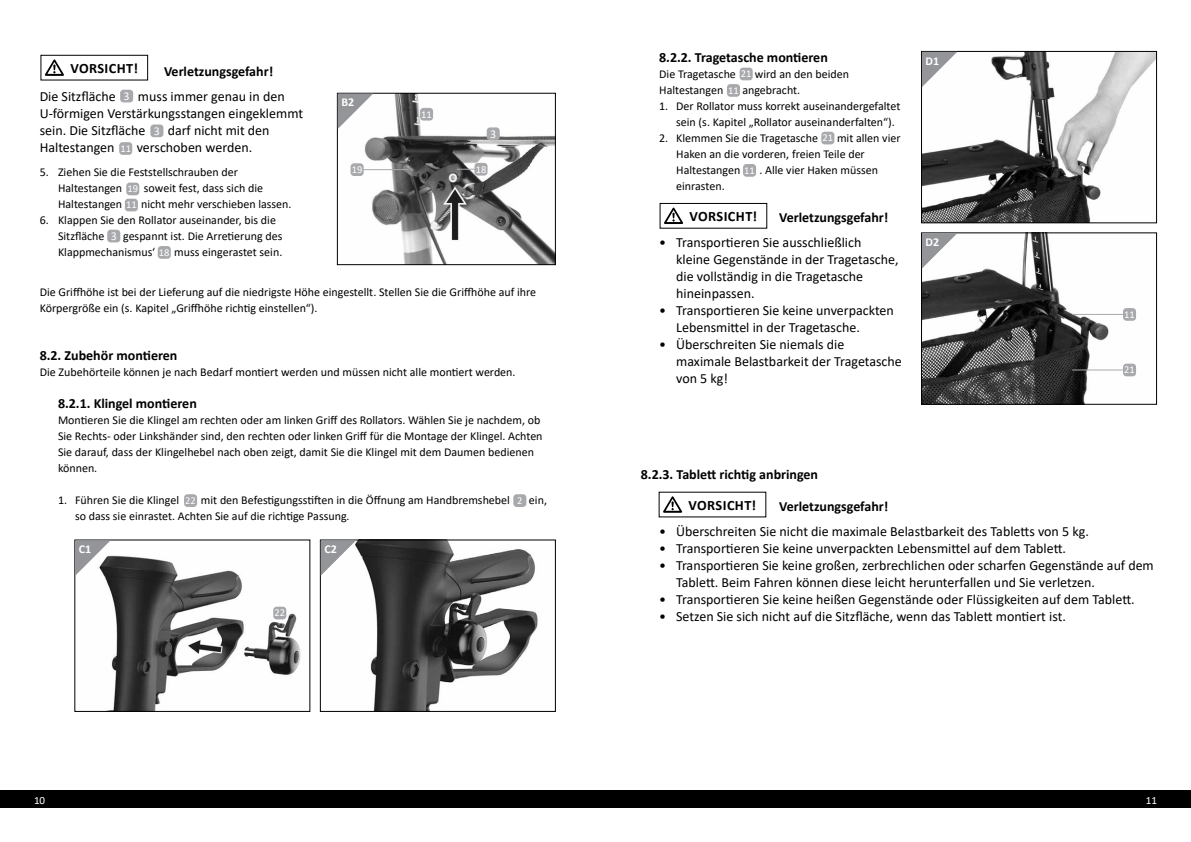
<style>
.page{position:relative;width:1191px;height:842px;background:#fff}
.page>*{position:absolute;margin:0;border:0;box-sizing:border-box;transform-origin:0 0}
.t1{font:700 14.3px "Calibri";letter-spacing:.03em;color:#000}
.t2{font:14px/17px "Calibri";color:#000}
.t3{font:700 14px "Calibri";color:#000}
.t4{font:12px/16px "Calibri";color:#000}
.t5{font:700 12px "Calibri";color:#fff}
.t6{font:12px "Calibri";color:#fff}
.t7{font:11px "Calibri";color:#fff}
.t8{font:10.5px "Calibri";color:#fff}
.s1{color:#fff}
</style>
<div class="page">
<div style="left:0;top:791px;width:1191px;height:17px;background:#000"></div>
<div style="left:739px;top:68px;width:13px;height:12px;background:#a7a9ac;border-radius:3px"></div>
<div style="left:727px;top:84px;width:13px;height:13px;background:#a7a9ac;border-radius:3px"></div>
<div style="left:821px;top:132px;width:13px;height:12px;background:#a7a9ac;border-radius:3px"></div>
<div style="left:743px;top:164px;width:13px;height:13px;background:#a7a9ac;border-radius:3px"></div>
<div style="left:660px;top:203px;width:107px;height:25px;border:1px solid #000"></div>
<svg style="left:664px;top:208px;width:19px;height:16px"></svg>
<svg style="left:663px;top:496px;width:19px;height:17px"></svg>
<div style="left:107px;top:230px;width:13px;height:12px;background:#a7a9ac;border-radius:3px"></div>
<div style="left:41px;top:55px;width:107px;height:25px;border:1px solid #000"></div>
<svg style="left:45px;top:59px;width:19px;height:17px"></svg>
<div style="left:120px;top:90px;width:13px;height:12px;background:#a7a9ac;border-radius:3px"></div>
<div style="left:150px;top:124px;width:13px;height:13px;background:#a7a9ac;border-radius:3px"></div>
<div style="left:119px;top:142px;width:13px;height:13px;background:#a7a9ac;border-radius:3px"></div>
<div style="left:126px;top:183px;width:13px;height:12px;background:#a7a9ac;border-radius:3px"></div>
<div style="left:158px;top:246px;width:13px;height:13px;background:#a7a9ac;border-radius:3px"></div>
<div style="left:184px;top:494px;width:13px;height:13px;background:#a7a9ac;border-radius:3px"></div>
<div style="left:513px;top:494px;width:13px;height:13px;background:#a7a9ac;border-radius:3px"></div>
<div style="left:125px;top:199px;width:13px;height:12px;background:#a7a9ac;border-radius:3px"></div>
<img style="left:361px;top:95px;width:193px;height:168px">
<div style="left:337px;top:93px;width:219px;height:172px;border:1px solid #000"></div>
<svg style="left:338px;top:94px;width:35px;height:35px"></svg>
<div style="left:420px;top:108px;width:13px;height:13px;background:#a7a9ac;border-radius:3px"></div>
<div style="left:487px;top:127px;width:13px;height:13px;background:#a7a9ac;border-radius:3px"></div>
<hr style="left:362px;top:169px;width:46px;height:1px;background:#a7a9ac">
<div style="left:350px;top:163px;width:13px;height:13px;background:#a7a9ac;border-radius:3px"></div>
<svg style="left:457px;top:169px;width:17px;height:1px"></svg>
<div style="left:474px;top:163px;width:13px;height:13px;background:#a7a9ac;border-radius:3px"></div>
<img style="left:356px;top:542px;width:182px;height:168px">
<div style="left:320px;top:540px;width:236px;height:172px;border:1px solid #000"></div>
<svg style="left:321px;top:540px;width:35px;height:36px"></svg>
<img style="left:104px;top:555px;width:197px;height:155px">
<div style="left:74px;top:540px;width:236px;height:172px;border:1px solid #000"></div>
<svg style="left:75px;top:540px;width:36px;height:36px"></svg>
<div style="left:273px;top:607px;width:13px;height:12px;background:#a7a9ac;border-radius:3px"></div>
<img style="left:923px;top:53px;width:232px;height:168px">
<div style="left:921px;top:51px;width:236px;height:172px;border:1px solid #000"></div>
<svg style="left:922px;top:52px;width:35px;height:35px"></svg>
<img style="left:923px;top:234px;width:213px;height:169px">
<div style="left:921px;top:232px;width:236px;height:173px;border:1px solid #000"></div>
<svg style="left:922px;top:233px;width:35px;height:36px"></svg>
<div style="left:1123px;top:308px;width:13px;height:13px;background:#a7a9ac;border-radius:3px"></div>
<hr style="left:1072px;top:314px;width:52px;height:1px;background:#a7a9ac">
<div style="left:1123px;top:364px;width:13px;height:12px;background:#a7a9ac;border-radius:3px"></div>
<hr style="left:1072px;top:369px;width:52px;height:1px;background:#a7a9ac">
<p class="t1" style="left:70px;top:58px;width:69px">VORSICHT!</p>
<p class="t6" style="left:124px;top:87px;width:8px">3</p>
<p class="t3" style="left:164px;top:62px;width:111px">Verletzungsgefahr!</p>
<p class="t2" style="left:40px;top:88px;width:78px">Die Sitzfläche</p>
<p class="t2" style="left:40px;top:88px;width:265px;text-indent:98px">muss immer genau in den<br>U-förmigen Verstärkungsstangen eingeklemmt sein. Die Sitzfläche</p>
<p class="t2" style="left:168px;top:122px;width:103px">darf nicht mit den</p>
<p class="t6" style="left:154px;top:122px;width:8px">3</p>
<p class="t2" style="left:40px;top:139px;width:76px">Haltestangen</p>
<p class="t2" style="left:137px;top:139px;width:117px">verschoben werden.</p>
<p class="t4" style="left:58px;top:164px;width:181px;text-indent:-18px">5. Ziehen Sie die Feststellschrauben der<br>Haltestangen</p>
<p class="t8" style="left:120px;top:141px;width:12px">11</p>
<p class="t8" style="left:127px;top:181px;width:12px">19</p>
<p class="t4" style="left:144px;top:180px;width:121px">soweit fest, dass sich die</p>
<p class="t5" style="left:341px;top:94px;width:14px">B2</p>
<p class="t8" style="left:421px;top:107px;width:12px">11</p>
<p class="t6" style="left:490px;top:125px;width:8px">3</p>
<p class="t8" style="left:352px;top:162px;width:12px">19</p>
<p class="t8" style="left:476px;top:162px;width:12px">18</p>
<p class="t4" style="left:58px;top:196px;width:66px">Haltestangen</p>
<p class="t4" style="left:141px;top:196px;width:152px">nicht mehr verschieben lassen.</p>
<p class="t4" style="left:58px;top:212px;width:226px;text-indent:-18px">6. Klappen Sie den Rollator auseinander, bis die<br>Sitzfläche <span class="s1">3</span> gespannt ist. Die Arretierung des<br>Klappmechanismus‘</p>
<p class="t8" style="left:126px;top:198px;width:12px">11</p>
<p class="t4" style="left:174px;top:244px;width:110px">muss eingerastet sein.</p>
<p class="t4" style="left:40px;top:284px;width:498px">Die Griffhöhe ist bei der Lieferung auf die niedrigste Höhe eingestellt. Stellen Sie die Griffhöhe auf ihre<br>Körpergröße ein (s. Kapitel „Griffhöhe richtig einstellen“).</p>
<p class="t3" style="left:40px;top:346px;width:139px">8.2. Zubehör montieren</p>
<p class="t4" style="left:40px;top:364px;width:477px">Die Zubehörteile können je nach Bedarf montiert werden und müssen nicht alle montiert werden.</p>
<p class="t3" style="left:58px;top:394px;width:140px">8.2.1. Klingel montieren</p>
<p class="t4" style="left:58px;top:412px;width:486px">Montieren Sie die Klingel am rechten oder am linken Griff des Rollators. Wählen Sie je nachdem, ob Sie Rechts- oder Linkshänder sind, den rechten oder linken Griff für die Montage der Klingel. Achten Sie darauf, dass der Klingelhebel nach oben zeigt, damit Sie die Klingel mit dem Daumen bedienen können.</p>
<p class="t4" style="left:58px;top:492px;width:123px">1. Führen Sie die Klingel</p>
<p class="t4" style="left:201px;top:492px;width:310px">mit den Befestigungsstiften in die Öffnung am Handbremshebel</p>
<p class="t4" style="left:529px;top:492px;width:20px">ein,</p>
<p class="t4" style="left:75px;top:508px;width:276px">so dass sie einrastet. Achten Sie auf die richtige Passung.</p>
<p class="t8" style="left:159px;top:245px;width:12px">18</p>
<p class="t8" style="left:185px;top:493px;width:12px">22</p>
<p class="t8" style="left:517px;top:493px;width:7px">2</p>
<p class="t5" style="left:79px;top:541px;width:14px">C1</p>
<p class="t5" style="left:324px;top:541px;width:14px">C2</p>
<p class="t8" style="left:274px;top:606px;width:12px">22</p>
<p class="t3" style="left:659px;top:47px;width:170px">8.2.2. Tragetasche montieren</p>
<p class="t4" style="left:659px;top:65px;width:78px">Die Tragetasche</p>
<p class="t4" style="left:755px;top:65px;width:96px">wird an den beiden</p>
<p class="t4" style="left:659px;top:81px;width:66px">Haltestangen</p>
<p class="t4" style="left:742px;top:81px;width:59px">angebracht.</p>
<p class="t4" style="left:676px;top:97px;width:226px;text-indent:-17px">1. Der Rollator muss korrekt auseinandergefaltet sein (s. Kapitel „Rollator auseinanderfalten“).</p>
<p class="t4" style="left:659px;top:129px;width:160px">2. Klemmen Sie die Tragetasche</p>
<p class="t8" style="left:741px;top:67px;width:12px">21</p>
<p class="t8" style="left:728px;top:83px;width:12px">11</p>
<p class="t4" style="left:676px;top:129px;width:226px;text-indent:161px">mit allen vier<br>Haken an die vorderen, freien Teile der<br>Haltestangen</p>
<p class="t8" style="left:822px;top:131px;width:12px">21</p>
<p class="t4" style="left:759px;top:161px;width:120px">. Alle vier Haken müssen</p>
<p class="t8" style="left:744px;top:163px;width:12px">11</p>
<p class="t1" style="left:689px;top:206px;width:69px">VORSICHT!</p>
<p class="t4" style="left:676px;top:177px;width:50px">einrasten.</p>
<p class="t3" style="left:779px;top:207px;width:111px">Verletzungsgefahr!</p>
<p class="t2" style="left:676px;top:233px;width:224px;text-indent:-17px">• Transportieren Sie ausschließlich kleine Gegenstände in der Tragetasche, die vollständig in die Tragetasche hineinpassen.</p>
<p class="t2" style="left:676px;top:301px;width:219px;text-indent:-17px">• Transportieren Sie keine unverpackten<br>Lebensmittel in der Tragetasche.</p>
<p class="t2" style="left:676px;top:335px;width:227px;text-indent:-17px">• Überschreiten Sie niemals die maximale Belastbarkeit der Tragetasche von 5 kg!</p>
<p class="t5" style="left:925px;top:52px;width:15px">D1</p>
<p class="t5" style="left:925px;top:234px;width:15px">D2</p>
<p class="t8" style="left:1124px;top:307px;width:12px">11</p>
<p class="t8" style="left:1124px;top:362px;width:12px">21</p>
<p class="t3" style="left:641px;top:464px;width:179px">8.2.3. Tablett richtig anbringen</p>
<p class="t3" style="left:779px;top:496px;width:111px">Verletzungsgefahr!</p>
<p class="t2" style="left:659px;top:522px;width:431px">• Überschreiten Sie nicht die maximale Belastbarkeit des Tabletts von 5 kg.</p>
<p class="t2" style="left:659px;top:539px;width:408px">• Transportieren Sie keine unverpackten Lebensmittel auf dem Tablett.</p>
<p class="t2" style="left:676px;top:556px;width:479px;text-indent:-17px">• Transportieren Sie keine großen, zerbrechlichen oder scharfen Gegenstände auf dem<br>Tablett. Beim Fahren können diese leicht herunterfallen und Sie verletzen.</p>
<p class="t2" style="left:659px;top:590px;width:477px">• Transportieren Sie keine heißen Gegenstände oder Flüssigkeiten auf dem Tablett.</p>
<p class="t2" style="left:659px;top:607px;width:408px">• Setzen Sie sich nicht auf die Sitzfläche, wenn das Tablett montiert ist.</p>
<p class="t1" style="left:688px;top:495px;width:69px">VORSICHT!</p>
<p class="t7" style="left:34px;top:792px;width:13px">10</p>
<p class="t7" style="left:1145px;top:792px;width:13px">11</p>
</div>
